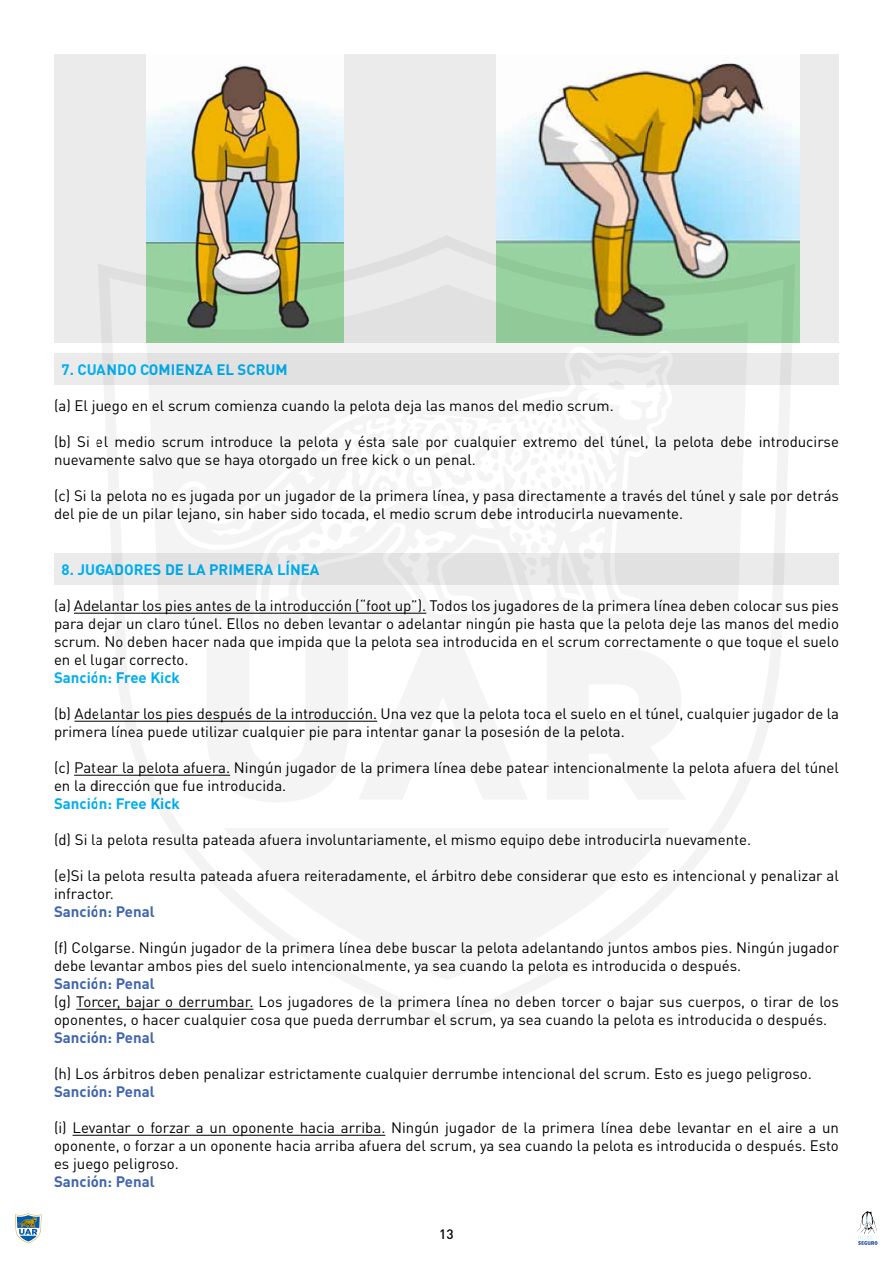
<style>
.page{position:relative;width:893px;height:1263px;background:#fff}
.page>*{position:absolute;margin:0;border:0;box-sizing:border-box;transform-origin:0 0}
.t1{font:15px/18px "DIN Pro";color:#000}
.t2{font:700 15px "DIN Pro";color:#00aeef}
.t3{font:700 15px "DIN Pro";color:#4065af}
.t4{font:500 13.5px "DIN Pro";color:#000}
</style>
<div class="page">
<div style="left:412px;top:54px;width:427px;height:288px;background:#ebebec"></div>
<img style="left:497px;top:54px;width:302px;height:288px">
<div style="left:54px;top:54px;width:382px;height:288px;background:#ebebec"></div>
<img style="left:146px;top:54px;width:198px;height:181px">
<div style="left:54px;top:354px;width:785px;height:31px;background:#ebebec"></div>
<div style="left:54px;top:553px;width:785px;height:32px;background:#ebebec"></div>
<hr style="left:74px;top:613px;width:352px;height:1px;background:#000">
<hr style="left:75px;top:721px;width:302px;height:1px;background:#000">
<hr style="left:74px;top:775px;width:156px;height:1px;background:#000">
<hr style="left:76px;top:1009px;width:177px;height:1px;background:#000">
<hr style="left:73px;top:1135px;width:312px;height:1px;background:#000">
<svg style="left:857px;top:1211px;width:21px;height:34px"></svg>
<svg style="left:15px;top:1213px;width:26px;height:30px"></svg>
<svg style="left:98px;top:235px;width:697px;height:792px"></svg>
<svg style="left:109px;top:247px;width:675px;height:769px"></svg>
<svg style="left:145px;top:284px;width:603px;height:337px"></svg>
<svg style="left:224px;top:828px;width:445px;height:152px;fill:#f4f4f4"></svg>
<svg style="left:173px;top:351px;width:496px;height:270px;fill:#f4f4f4"></svg>
<svg style="left:210px;top:359px;width:452px;height:256px;fill:#f4f4f4"></svg>
<svg style="left:207px;top:647px;width:479px;height:155px;fill:#f4f4f4"></svg>
<p class="t2" style="left:62px;top:360px;width:228px">7. CUANDO COMIENZA EL SCRUM</p>
<p class="t1" style="left:54px;top:396px;width:561px">(a) El juego en el scrum comienza cuando la pelota deja las manos del medio scrum.</p>
<p class="t1" style="left:54px;top:432px;width:786px">(b) Si el medio scrum introduce la pelota y ésta sale por cualquier extremo del túnel, la pelota debe introducirse nuevamente salvo que se haya otorgado un free kick o un penal.</p>
<p class="t1" style="left:54px;top:486px;width:786px">(c) Si la pelota no es jugada por un jugador de la primera línea, y pasa directamente a través del túnel y sale por detrás del pie de un pilar lejano, sin haber sido tocada, el medio scrum debe introducirla nuevamente.</p>
<p class="t2" style="left:62px;top:559px;width:259px">8. JUGADORES DE LA PRIMERA LÍNEA</p>
<p class="t1" style="left:54px;top:596px;width:786px;text-align:justify">(a) Adelantar los pies antes de la introducción (“foot up”). Todos los jugadores de la primera línea deben colocar sus pies para dejar un claro túnel. Ellos no deben levantar o adelantar ningún pie hasta que la pelota deje las manos del medio scrum. No deben hacer nada que impida que la pelota sea introducida en el scrum correctamente o que toque el suelo en el lugar correcto.</p>
<p class="t2" style="left:54px;top:667px;width:128px">Sanción: Free Kick</p>
<p class="t1" style="left:54px;top:704px;width:787px">(b) Adelantar los pies después de la introducción. Una vez que la pelota toca el suelo en el túnel, cualquier jugador de la primera línea puede utilizar cualquier pie para intentar ganar la posesión de la pelota.</p>
<p class="t1" style="left:54px;top:758px;width:786px">(c) Patear la pelota afuera. Ningún jugador de la primera línea debe patear intencionalmente la pelota afuera del túnel en la dirección que fue introducida.</p>
<p class="t2" style="left:54px;top:793px;width:128px">Sanción: Free Kick</p>
<p class="t1" style="left:54px;top:830px;width:699px">(d) Si la pelota resulta pateada afuera involuntariamente, el mismo equipo debe introducirla nuevamente.</p>
<p class="t1" style="left:54px;top:866px;width:786px">(e)Si la pelota resulta pateada afuera reiteradamente, el árbitro debe considerar que esto es intencional y penalizar al infractor.</p>
<p class="t3" style="left:54px;top:901px;width:102px">Sanción: Penal</p>
<p class="t1" style="left:54px;top:938px;width:786px">(f) Colgarse. Ningún jugador de la primera línea debe buscar la pelota adelantando juntos ambos pies. Ningún jugador debe levantar ambos pies del suelo intencionalmente, ya sea cuando la pelota es introducida o después.</p>
<p class="t3" style="left:54px;top:973px;width:102px">Sanción: Penal</p>
<p class="t1" style="left:54px;top:992px;width:786px">(g) Torcer, bajar o derrumbar. Los jugadores de la primera línea no deben torcer o bajar sus cuerpos, o tirar de los oponentes, o hacer cualquier cosa que pueda derrumbar el scrum, ya sea cuando la pelota es introducida o después.</p>
<p class="t3" style="left:54px;top:1027px;width:102px">Sanción: Penal</p>
<p class="t1" style="left:54px;top:1064px;width:759px">(h) Los árbitros deben penalizar estrictamente cualquier derrumbe intencional del scrum. Esto es juego peligroso.</p>
<p class="t3" style="left:54px;top:1081px;width:102px">Sanción: Penal</p>
<p class="t1" style="left:54px;top:1118px;width:786px;text-align:justify">(i) Levantar o forzar a un oponente hacia arriba. Ningún jugador de la primera línea debe levantar en el aire a un oponente, o forzar a un oponente hacia arriba afuera del scrum, ya sea cuando la pelota es introducida o después. Esto es juego peligroso.</p>
<p class="t3" style="left:54px;top:1171px;width:102px">Sanción: Penal</p>
<p class="t4" style="left:439px;top:1224px;width:16px">13</p>
</div>
